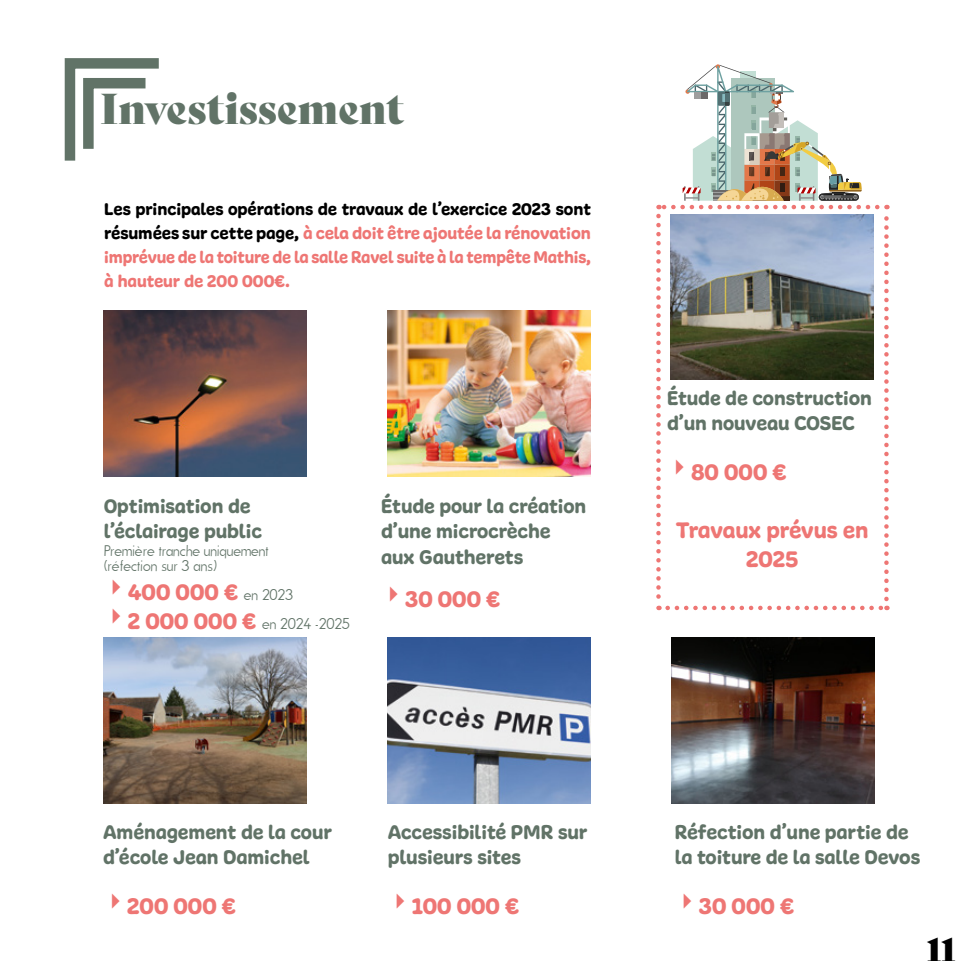
<style>
.page{position:relative;width:978px;height:978px;background:#fff}
.page>*{position:absolute;margin:0;border:0;box-sizing:border-box;transform-origin:0 0}
.t1{font:42px "Bely Display";color:#617367}
.t2{font:31.5px "Bely Display";color:#000}
.t3{font:24px/28.8px "Freude";color:#ee7674;text-align:center}
.t4{font:21px/25.2px "Freude";color:#617367}
.t5{font:18px/24px "Freude";letter-spacing:-.005em;color:#ee7674;text-align:justify}
.t6{font:15px/15px "Fundamental Brigade Scvhlank";color:#617367}
.s1{color:#000}
.s2{font-family:"Fundamental Brigade Scvhlank";font-size:15px;color:#617367}
.s3{color:#ee7674}
.s4{font-family:"Freude";font-size:24px;color:#ee7674}
</style>
<div class="page">
<img style="left:672px;top:638px;width:203px;height:166px">
<svg style="left:656px;top:216px;width:5px;height:394px"></svg>
<svg style="left:668px;top:606px;width:219px;height:4px"></svg>
<svg style="left:884px;top:205px;width:5px;height:394px"></svg>
<svg style="left:64px;top:58px;width:95px;height:103px"></svg>
<img style="left:103px;top:310px;width:203px;height:166px">
<img style="left:104px;top:638px;width:203px;height:166px">
<img style="left:671px;top:214px;width:203px;height:166px">
<img style="left:388px;top:638px;width:203px;height:166px">
<img style="left:387px;top:310px;width:203px;height:166px">
<svg style="left:658px;top:64px;width:219px;height:145px"></svg>
<h1 class="t1" style="left:100px;top:74px;width:306px">Investissement</h1>
<p class="t5" style="left:104px;top:198px;width:488px"><span class="s1">Les principales opérations de travaux de l’exercice 2023 sont résumées sur cette page,</span> à cela doit être ajoutée la rénovation imprévue de la toiture de la salle Ravel suite à la tempête Mathis, à hauteur de 200 000€.</p>
<p class="t4" style="left:104px;top:494px;width:160px">Optimisation de l’éclairage public</p>
<p class="t6" style="left:104px;top:544px;width:167px">Première tranche uniquement (réfection sur 3 ans)</p>
<p class="t3" style="left:104px;top:578px;width:191px">✔400 000 € <span class="s2">en 2023</span></p>
<p class="t6" style="left:104px;top:616px;width:248px"><span class="s3">✔</span><span class="s4">2 000 000 €</span> en 2024 -2025</p>
<p class="t4" style="left:381px;top:494px;width:207px">Étude pour la création d’une microcrèche aux Gautherets</p>
<p class="t3" style="left:381px;top:585px;width:121px">✔30 000 €</p>
<p class="t4" style="left:667px;top:386px;width:206px">Étude de construction d’un nouveau COSEC</p>
<p class="t3" style="left:667px;top:458px;width:121px">✔80 000 €</p>
<p class="t3" style="left:676px;top:516px;width:194px">Travaux prévus en<br>2025</p>
<p class="t4" style="left:103px;top:819px;width:230px">Aménagement de la cour d’école Jean Damichel</p>
<p class="t3" style="left:103px;top:892px;width:134px">✔200 000 €</p>
<p class="t4" style="left:388px;top:819px;width:201px">Accessibilité PMR sur plusieurs sites</p>
<p class="t3" style="left:388px;top:892px;width:133px">✔100 000 €</p>
<p class="t4" style="left:675px;top:819px;width:247px">Réfection d’une partie de la toiture de la salle Devos</p>
<p class="t3" style="left:675px;top:892px;width:121px">✔30 000 €</p>
<h2 class="t2" style="left:927px;top:924px;width:30px">11</h2>
</div>
